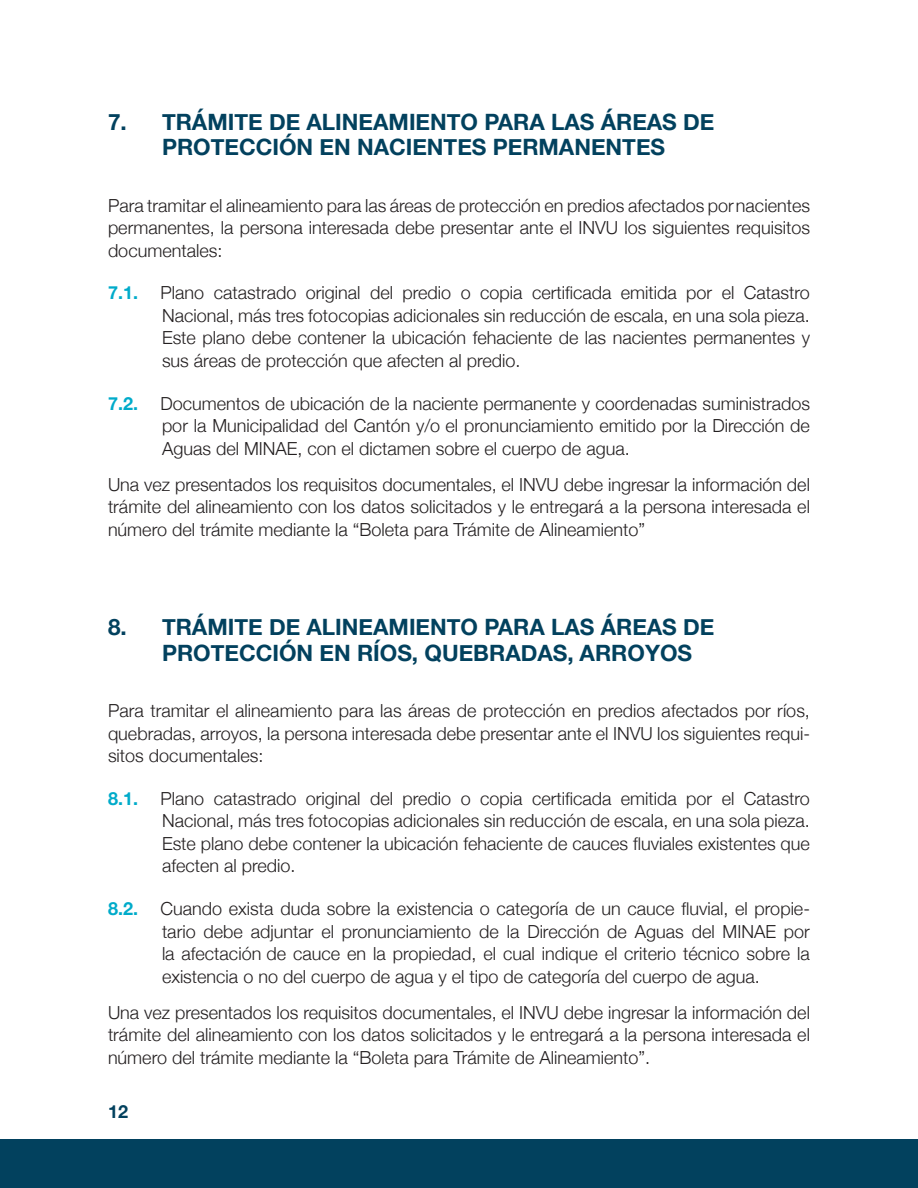
<style>
.page{position:relative;width:918px;height:1188px;background:#fff}
.page>*{position:absolute;margin:0;border:0;box-sizing:border-box;transform-origin:0 0}
.t1{font:700 22.5px/25.5px "Helvetica Neue";color:#02415e;text-align:center}
.CUERPO{font:300 18px/22.5px "Helvetica Neue";color:#231f20;text-align:justify}
.t2{font:700 18px "Helvetica Neue";color:#02415e}
.s1{font-weight:700;color:#00abca}
</style>
<div class="page">
<div style="left:0;top:1139px;width:918px;height:49px;background:#02415e"></div>
<p class="t1" style="left:108px;top:110px;width:608px">7. TRÁMITE DE ALINEAMIENTO PARA LAS ÁREAS DE<br>PROTECCIÓN EN NACIENTES PERMANENTES</p>
<p class="CUERPO" style="left:108px;top:193px;width:704px">Para tramitar el alineamiento para las áreas de protección en predios afectados por nacientes permanentes, la persona interesada debe presentar ante el INVU los siguientes requisitos documentales:</p>
<p class="CUERPO" style="left:162px;top:280px;width:650px;text-indent:-54px"><span class="s1">7.1.</span> Plano catastrado original del predio o copia certificada emitida por el Catastro Nacional, más tres fotocopias adicionales sin reducción de escala, en una sola pieza.<br>Este plano debe contener la ubicación fehaciente de las nacientes permanentes y sus áreas de protección que afecten al predio.</p>
<p class="CUERPO" style="left:162px;top:391px;width:650px;text-indent:-54px"><span class="s1">7.2.</span> Documentos de ubicación de la naciente permanente y coordenadas suministrados por la Municipalidad del Cantón y/o el pronunciamiento emitido por la Dirección de Aguas del MINAE, con el dictamen sobre el cuerpo de agua.</p>
<p class="CUERPO" style="left:108px;top:472px;width:704px">Una vez presentados los requisitos documentales, el INVU debe ingresar la información del trámite del alineamiento con los datos solicitados y le entregará a la persona interesada el número del trámite mediante la “Boleta para Trámite de Alineamiento”</p>
<p class="t1" style="left:162px;top:615px;width:554px;text-align:left;text-indent:-54px">8. TRÁMITE DE ALINEAMIENTO PARA LAS ÁREAS DE<br>PROTECCIÓN EN RÍOS, QUEBRADAS, ARROYOS</p>
<p class="CUERPO" style="left:108px;top:698px;width:704px">Para tramitar el alineamiento para las áreas de protección en predios afectados por ríos, quebradas, arroyos, la persona interesada debe presentar ante el INVU los siguientes requi&shy;sitos documentales:</p>
<p class="CUERPO" style="left:162px;top:786px;width:649px;text-indent:-54px"><span class="s1">8.1.</span> Plano catastrado original del predio o copia certificada emitida por el Catastro Nacional, más tres fotocopias adicionales sin reducción de escala, en una sola pieza.<br>Este plano debe contener la ubicación fehaciente de cauces fluviales existentes que afecten al predio.</p>
<p class="CUERPO" style="left:162px;top:896px;width:650px;text-indent:-54px"><span class="s1">8.2.</span> Cuando exista duda sobre la existencia o categoría de un cauce fluvial, el propie&shy;tario debe adjuntar el pronunciamiento de la Dirección de Aguas del MINAE por la afectación de cauce en la propiedad, el cual indique el criterio técnico sobre la existencia o no del cuerpo de agua y el tipo de categoría del cuerpo de agua.</p>
<p class="CUERPO" style="left:108px;top:1000px;width:704px">Una vez presentados los requisitos documentales, el INVU debe ingresar la información del trámite del alineamiento con los datos solicitados y le entregará a la persona interesada el número del trámite mediante la “Boleta para Trámite de Alineamiento”.</p>
<p class="t2" style="left:108px;top:1097px;width:22px">12</p>
</div>
